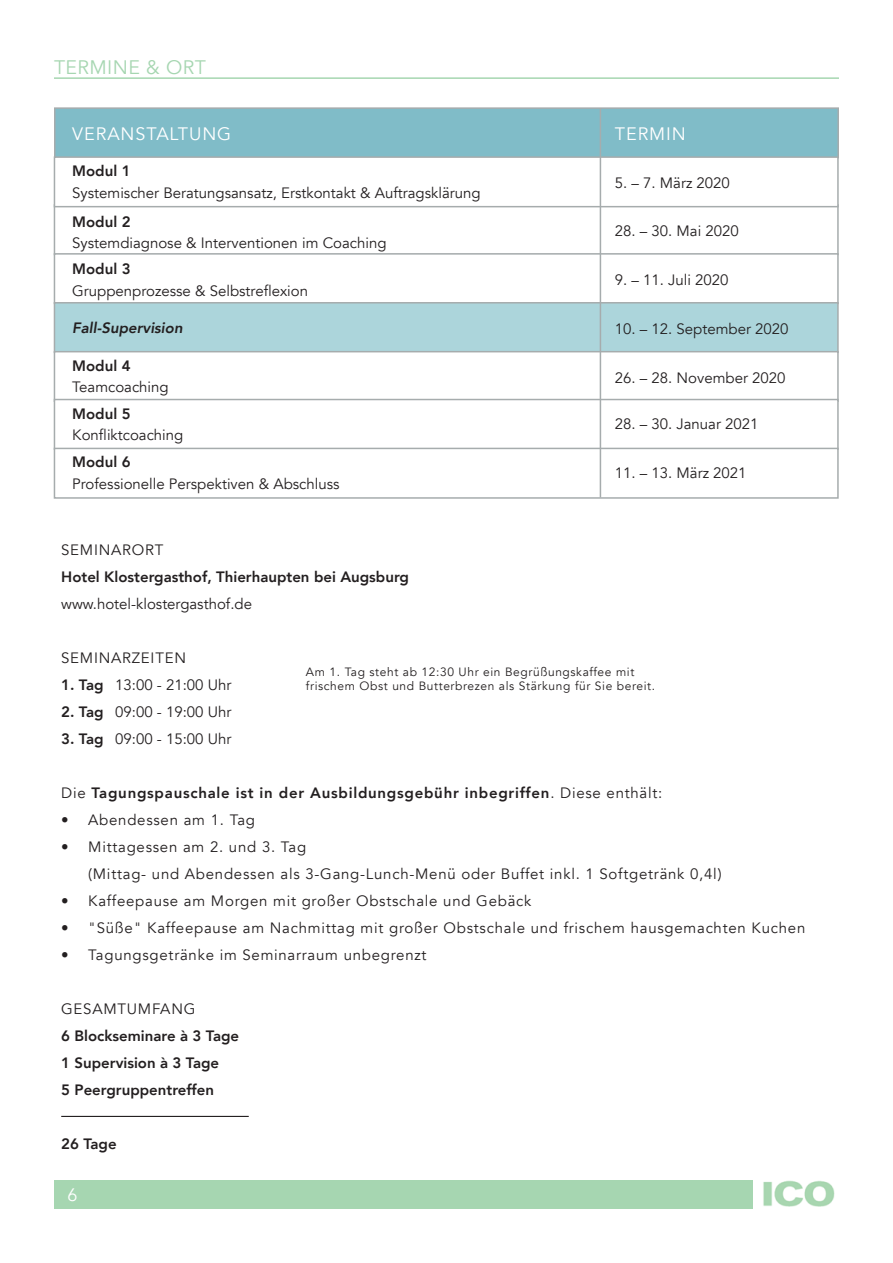
<style>
.page{position:relative;width:893px;height:1263px;background:#fff}
.page>*{position:absolute;margin:0;border:0;box-sizing:border-box;transform-origin:0 0}
.t1{font:19.5px "Avenir";letter-spacing:.02em;color:#a6d6b1}
.t2{font:18px "Avenir";letter-spacing:.05em;color:#fff}
.t3{font:15px "Avenir";color:#231f20}
.t4{font:15px/27px "Avenir";letter-spacing:.05em;color:#231f20}
.t5{font:800 15px/27px "Avenir";color:#231f20}
.t6{font:800 15px "Avenir";letter-spacing:.05em;color:#231f20}
.t7{font:italic 800 15px "Avenir";color:#231f20}
.t8{font:12px/14.4px "Avenir";letter-spacing:.05em;color:#231f20}
.s1{font-weight:800}
.s2{font-weight:400}
</style>
<div class="page">
<div style="left:54px;top:1180px;width:699px;height:29px;background:#a6d6b1"></div>
<img style="left:763px;top:1180px;width:72px;height:27px">
<hr style="left:54px;top:77px;width:785px;height:2px;background:#a6d6b1">
<div style="left:55px;top:108px;width:783px;height:50px;background:#80bcc8"></div>
<div style="left:54px;top:107px;width:785px;height:51px;border:2px solid #a6acad"></div>
<div style="left:54px;top:156px;width:785px;height:51px;border:2px solid #a6acad"></div>
<div style="left:54px;top:253px;width:785px;height:51px;border:2px solid #a6acad"></div>
<div style="left:54px;top:303px;width:784px;height:49px;background:#acd5db"></div>
<div style="left:54px;top:302px;width:785px;height:51px;border:2px solid #a6acad"></div>
<div style="left:54px;top:351px;width:785px;height:51px;border:2px solid #a6acad"></div>
<div style="left:54px;top:399px;width:785px;height:51px;border:2px solid #a6acad"></div>
<div style="left:54px;top:448px;width:785px;height:51px;border:2px solid #a6acad"></div>
<hr style="left:600px;top:108px;width:1px;height:389px;background:#a6acad">
<hr style="left:61px;top:1116px;width:188px;height:1px;background:#231f20">
<h1 class="t1" style="left:54px;top:55px;width:153px">TERMINE &amp; ORT</h1>
<p class="t2" style="left:72px;top:123px;width:160px">VERANSTALTUNG</p>
<p class="t2" style="left:615px;top:123px;width:72px">TERMIN</p>
<p class="t5" style="left:72px;top:157px;width:60px">Modul 1</p>
<p class="t3" style="left:72px;top:184px;width:410px">Systemischer Beratungsansatz, Erstkontakt &amp; Auftragsklärung</p>
<p class="t5" style="left:72px;top:208px;width:60px">Modul 2</p>
<p class="t3" style="left:72px;top:234px;width:316px">Systemdiagnose &amp; Interventionen im Coaching</p>
<p class="t5" style="left:72px;top:256px;width:60px">Modul 3</p>
<p class="t3" style="left:72px;top:282px;width:237px">Gruppenprozesse &amp; Selbstreflexion</p>
<p class="t3" style="left:615px;top:174px;width:117px">5. – 7. März 2020</p>
<p class="t3" style="left:615px;top:222px;width:125px">28. – 30. Mai 2020</p>
<p class="t3" style="left:615px;top:271px;width:115px">9. – 11. Juli 2020</p>
<p class="t3" style="left:615px;top:320px;width:175px">10. – 12. September 2020</p>
<p class="t3" style="left:615px;top:369px;width:172px">26. – 28. November 2020</p>
<p class="t3" style="left:615px;top:414px;width:145px">28. – 30. Januar 2021</p>
<p class="t3" style="left:615px;top:464px;width:133px">11. – 13. März 2021</p>
<p class="t7" style="left:72px;top:319px;width:112px">Fall-Supervision</p>
<p class="t5" style="left:72px;top:352px;width:60px">Modul 4</p>
<p class="t3" style="left:72px;top:378px;width:98px">Teamcoaching</p>
<p class="t5" style="left:72px;top:400px;width:60px">Modul 5</p>
<p class="t3" style="left:72px;top:426px;width:113px">Konfliktcoaching</p>
<p class="t5" style="left:72px;top:449px;width:60px">Modul 6</p>
<p class="t3" style="left:72px;top:475px;width:269px">Professionelle Perspektiven &amp; Abschluss</p>
<p class="t4" style="left:61px;top:537px;width:104px">SEMINARORT</p>
<p class="t5" style="left:61px;top:563px;width:349px">Hotel Klostergasthof, Thierhaupten bei Augsburg</p>
<p class="t3" style="left:61px;top:595px;width:192px">www.hotel-klostergasthof.de</p>
<p class="t4" style="left:61px;top:645px;width:126px">SEMINARZEITEN</p>
<p class="t3" style="left:61px;top:676px;width:172px"><span class="s1">1. Tag</span> 13:00 - 21:00 Uhr</p>
<p class="t3" style="left:61px;top:703px;width:172px"><span class="s1">2. Tag</span> 09:00 - 19:00 Uhr</p>
<p class="t3" style="left:61px;top:730px;width:172px"><span class="s1">3. Tag</span> 09:00 - 15:00 Uhr</p>
<p class="t6" style="left:61px;top:781px;width:603px"><span class="s2">Die</span> Tagungspauschale ist in der Ausbildungsgebühr inbegriffen<span class="s2">. Diese enthält:</span></p>
<p class="t4" style="left:61px;top:807px;width:195px">• Abendessen am 1. Tag</p>
<p class="t4" style="left:88px;top:834px;width:635px;text-indent:-27px">• Mittagessen am 2. und 3. Tag<br>(Mittag- und Abendessen als 3-Gang-Lunch-Menü oder Buffet inkl. 1 Softgetränk 0,4l)</p>
<p class="t4" style="left:61px;top:888px;width:472px">• Kaffeepause am Morgen mit großer Obstschale und Gebäck</p>
<p class="t4" style="left:61px;top:915px;width:746px">• "Süße" Kaffeepause am Nachmittag mit großer Obstschale und frischem hausgemachten Kuchen</p>
<p class="t4" style="left:61px;top:942px;width:367px">• Tagungsgetränke im Seminarraum unbegrenzt</p>
<p class="t4" style="left:61px;top:996px;width:136px">GESAMTUMFANG</p>
<p class="t5" style="left:61px;top:1022px;width:179px">6 Blockseminare à 3 Tage<br>1 Supervision à 3 Tage<br>5 Peergruppentreffen</p>
<p class="t5" style="left:61px;top:1130px;width:57px">26 Tage</p>
<p class="t2" style="left:67px;top:1183px;width:12px">6</p>
<p class="t8" style="left:306px;top:664px;width:351px">Am 1. Tag steht ab 12:30 Uhr ein Begrüßungskaffee mit frischem Obst und Butterbrezen als Stärkung für Sie bereit.</p>
</div>
